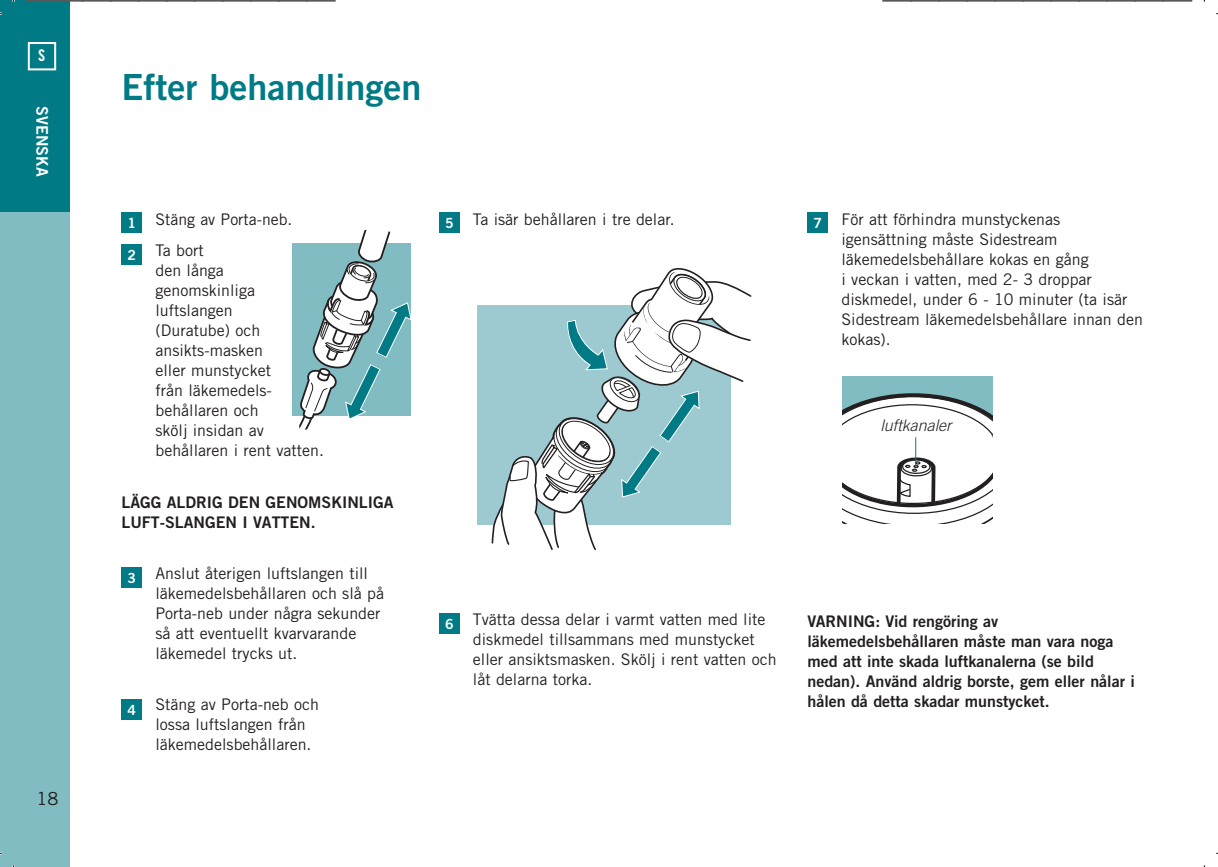
<style>
.page{position:relative;width:1218px;height:867px;background:#fff}
.page>*{position:absolute;margin:0;border:0;box-sizing:border-box;transform-origin:0 0}
.t1{font:36px "Trade Gothic Bold Two";color:#007b85}
.t2{font:18px "Trade Gothic";color:#231f20}
.t3{font:16px/20px "Trade Gothic";color:#231f20}
.t4{font:16px/20px "Trade Gothic Bold Two";color:#231f20}
.t5{font:italic 300 16px "Trade Gothic";color:#231f20}
.t6{font:16px "Trade Gothic Bold Two";letter-spacing:.01em;color:#fff}
.t7{font:16px "Trade Gothic Bold Cond Twenty";color:#fff}
.t8{font:14px "Trade Gothic Bold Two";color:#fff}
</style>
<div class="page">
<div style="left:0;top:212px;width:70px;height:654px;background:#81bcc3"></div>
<div style="left:0;top:0;width:70px;height:212px;background:#007b85"></div>
<div style="left:28px;top:42px;width:28px;height:28px;border:2px solid #fff"></div>
<div style="left:842px;top:376px;width:151px;height:147px;background:#81bcc3"></div>
<svg style="left:842px;top:393px;width:151px;height:130px"></svg>
<hr style="left:915px;top:437px;width:1px;height:30px;background:#007b85">
<div style="left:477px;top:305px;width:253px;height:219px;background:#9dcad1"></div>
<div style="left:121px;top:212px;width:21px;height:21px;background:#007b85"></div>
<div style="left:122px;top:244px;width:20px;height:20px;background:#007b85"></div>
<div style="left:121px;top:567px;width:21px;height:20px;background:#007b85"></div>
<div style="left:121px;top:698px;width:21px;height:21px;background:#007b85"></div>
<div style="left:439px;top:212px;width:21px;height:21px;background:#007b85"></div>
<div style="left:439px;top:613px;width:21px;height:21px;background:#007b85"></div>
<div style="left:807px;top:212px;width:21px;height:21px;background:#007b85"></div>
<svg style="left:492px;top:268px;width:259px;height:282px"></svg>
<svg style="left:294px;top:229px;width:117px;height:201px"></svg>
<svg style="left:26px;top:0;width:310px;height:2px"></svg>
<svg style="left:882px;top:0;width:310px;height:2px"></svg>
<p class="t7" style="left:38px;top:46px;width:9px">S</p>
<p class="t6" style="left:52px;top:106px;width:73px;rotate:90deg">SVENSKA</p>
<p class="t2" style="left:36px;top:787px;width:23px">18</p>
<h1 class="t1" style="left:121px;top:64px;width:302px">Efter behandlingen</h1>
<p class="t3" style="left:155px;top:203px;width:138px;line-height:31.4px">Stäng av Porta-neb.<br>Ta bort</p>
<p class="t3" style="left:155px;top:260px;width:170px">den långa genomskinliga luftslangen<br>(Duratube) och ansikts-masken<br>eller munstycket<br>från läkemedels&shy;behållaren och<br>skölj insidan av behållaren i rent vatten.</p>
<p class="t4" style="left:121px;top:491px;width:20px">Lägg</p>
<p class="t4" style="left:167px;top:491px;width:11px">aldrig</p>
<p class="t4" style="left:228px;top:491px;width:11px">den</p>
<p class="t4" style="left:266px;top:491px;width:11px">genomskinliga</p>
<p class="t4" style="left:121px;top:511px;width:11px">luft</p>
<p class="t4" style="left:160px;top:511px;width:17px">-slangen</p>
<p class="t4" style="left:242px;top:511px;width:22px">i vatten</p>
<p class="t4" style="left:311px;top:511px;width:6px">.</p>
<p class="t3" style="left:155px;top:563px;width:230px">Anslut återigen luftslangen till läkemedelsbehållaren och slå på<br>Porta-neb under några sekunder så att eventuellt kvarvarande läkemedel trycks ut.</p>
<p class="t3" style="left:155px;top:694px;width:165px">Stäng av Porta-neb och lossa luftslangen från läkemedelsbehållaren.</p>
<p class="t8" style="left:127px;top:214px;width:10px">1</p>
<p class="t8" style="left:128px;top:246px;width:10px">2</p>
<p class="t8" style="left:127px;top:569px;width:10px">3</p>
<p class="t8" style="left:127px;top:701px;width:10px">4</p>
<p class="t8" style="left:445px;top:214px;width:10px">5</p>
<p class="t3" style="left:473px;top:209px;width:203px">Ta isär behållaren i tre delar.</p>
<p class="t8" style="left:813px;top:214px;width:10px">7</p>
<p class="t3" style="left:841px;top:209px;width:303px">För att förhindra munstyckenas igensättning måste Sidestream läkemedelsbehållare kokas en gång<br>i veckan i vatten, med 2- 3 droppar diskmedel, under 6 - 10 minuter (ta isär<br>Sidestream läkemedelsbehållare innan den kokas).</p>
<p class="t5" style="left:880px;top:416px;width:73px">luftkanaler</p>
<p class="t8" style="left:445px;top:615px;width:10px">6</p>
<p class="t3" style="left:473px;top:609px;width:305px">Tvätta dessa delar i varmt vatten med lite diskmedel tillsammans med munstycket eller ansiktsmasken. Skölj i rent vatten och låt delarna torka.</p>
<p class="t4" style="left:807px;top:611px;width:329px;text-indent:68px">: Vid rengöring av läkemedelsbehållaren måste man vara noga med att inte skada luftkanalerna (se bild nedan). Använd aldrig borste, gem eller nålar i hålen då detta skadar munstycket.</p>
<p class="t4" style="left:807px;top:611px;width:20px">Varning</p>
</div>
